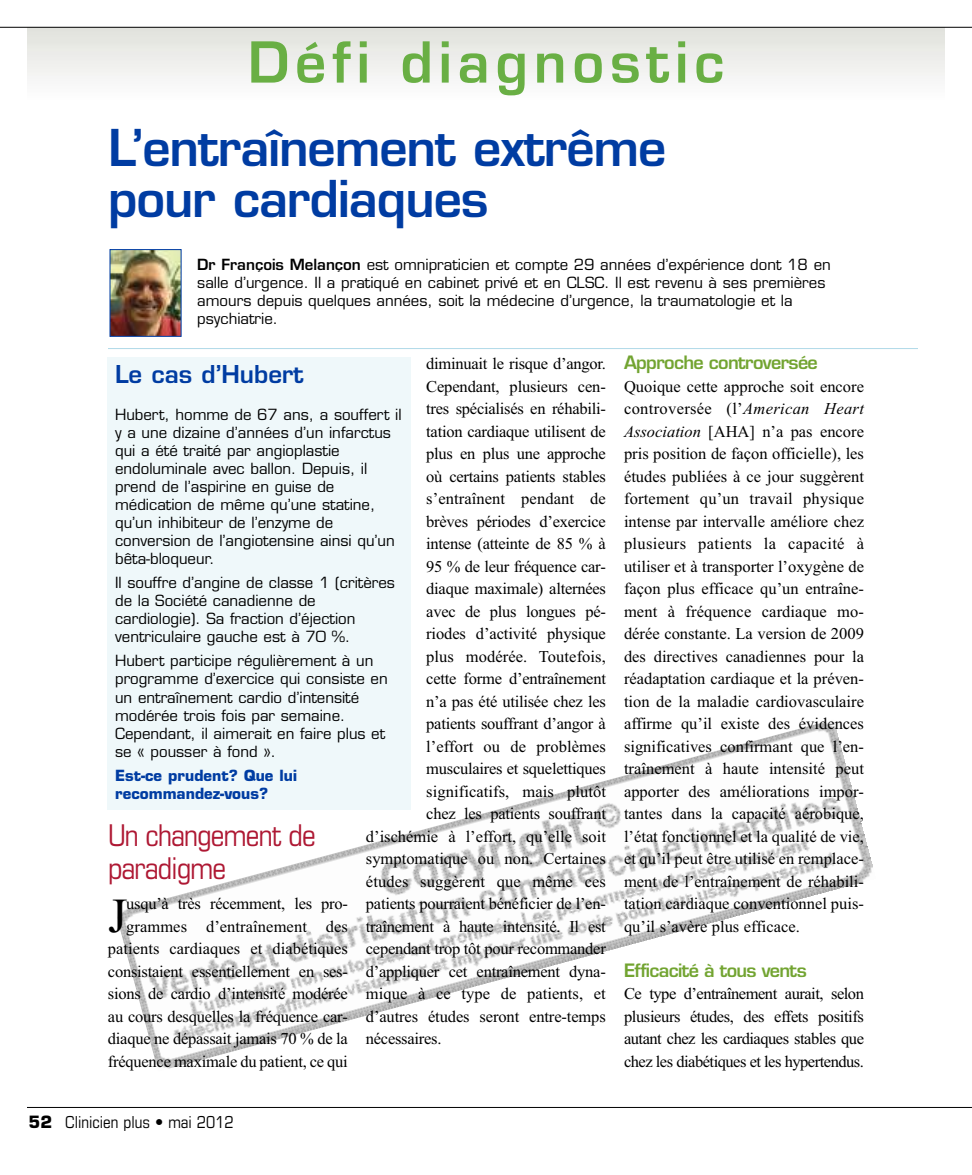
<style>
.page{position:relative;width:972px;height:1175px;background:#fff}
.page>*{position:absolute;margin:0;border:0;box-sizing:border-box;transform-origin:0 0}
.t1{font:600 55.05px "Eurostile";letter-spacing:.105em;color:#69af44}
.t2{font:600 49.5px/51px "Eurostile";letter-spacing:-.02em;color:#003ca2}
.t3{font:48.9px "Times";color:#000}
.t4{font:condensed 30px/33px "Eurostile";letter-spacing:-.03em;color:#ae1833}
.t5{font:600 24px "Eurostile";color:#003ca2}
.t6{font:600 18px "Eurostile";letter-spacing:-.035em;color:#72a431}
.t7{font:16.5px/22.5px "Times";letter-spacing:-.015em;color:#000;text-align:justify}
.t8{font:16.5px "Times";letter-spacing:.005em;color:#000}
.t9{font:condensed 16.5px "Eurostile";color:#000}
.t10{font:15px/18px "Eurostile";color:#000}
.t11{font:700 15px/18px "Eurostile";color:#003ca2}
.s1{font-weight:600}
.s2{font-style:italic}
.s3{font-weight:700;font-stretch:normal}
</style>
<div class="page">
<img style="left:116px;top:722px;width:757px;height:347px">
<hr style="left:27px;top:1107px;width:945px;height:1px;background:#000">
<hr style="left:0;top:27px;width:972px;height:1px;background:#000">
<div style="left:108px;top:357px;width:303px;height:452px;background:#eff8fa"></div>
<img style="left:111px;top:251px;width:69px;height:84px">
<div style="left:109px;top:249px;width:73px;height:88px;border:1px solid #003ca2"></div>
<hr style="left:108px;top:348px;width:810px;height:1px;background:#b1dae8">
<h1 class="t1" style="left:248px;top:41px;width:478px">Défi diagnostic</h1>
<h2 class="t2" style="left:108px;top:128px;width:560px">L’entraînement extrême pour cardiaques</h2>
<p class="t10" style="left:197px;top:257px;width:635px"><span class="s1">Dr François Melançon</span> est omnipraticien et compte 29 années d’expérience dont 18 en salle d’urgence. Il a pratiqué en cabinet privé et en CLSC. Il est revenu à ses premières amours depuis quelques années, soit la médecine d’urgence, la traumatologie et la psychiatrie.</p>
<p class="t7" style="left:426px;top:352px;width:181px">diminuait le risque d’angor.</p>
<p class="t7" style="left:426px;top:375px;width:181px">Cependant, plusieurs cen-</p>
<p class="t7" style="left:426px;top:397px;width:181px">tres spécialisés en réhabili-</p>
<p class="t7" style="left:426px;top:420px;width:181px">tation cardiaque utilisent de</p>
<p class="t7" style="left:426px;top:442px;width:181px">plus en plus une approche</p>
<p class="t7" style="left:426px;top:465px;width:181px">où certains patients stables</p>
<p class="t8" style="left:426px;top:489px;width:181px">s’entraînent pendant de</p>
<p class="t7" style="left:426px;top:510px;width:181px">brèves périodes d’exercice</p>
<p class="t7" style="left:426px;top:532px;width:181px">intense (atteinte de 85 % à</p>
<p class="t7" style="left:426px;top:555px;width:181px">95 % de leur fréquence car-</p>
<p class="t7" style="left:426px;top:577px;width:181px">diaque maximale) alternées</p>
<p class="t7" style="left:426px;top:600px;width:181px">avec de plus longues pé-</p>
<p class="t7" style="left:426px;top:622px;width:181px">riodes d’activité physique</p>
<p class="t8" style="left:426px;top:646px;width:181px">plus modérée. Toutefois,</p>
<p class="t7" style="left:426px;top:667px;width:181px">cette forme d’entraînement</p>
<p class="t7" style="left:426px;top:690px;width:181px">n’a pas été utilisée chez les</p>
<p class="t7" style="left:426px;top:712px;width:181px">patients souffrant d’angor à</p>
<p class="t8" style="left:426px;top:736px;width:181px">l’effort ou de problèmes</p>
<p class="t7" style="left:426px;top:757px;width:181px">musculaires et squelettiques</p>
<p class="t8" style="left:426px;top:781px;width:181px">significatifs, mais plutôt</p>
<p class="t7" style="left:426px;top:802px;width:181px">chez les patients souffrant</p>
<p class="t7" style="left:366px;top:825px;width:241px">d’ischémie à l’effort, qu’elle soit</p>
<p class="t7" style="left:366px;top:847px;width:241px">symptomatique ou non. Certaines</p>
<p class="t8" style="left:366px;top:871px;width:241px">études suggèrent que même ces</p>
<p class="t7" style="left:366px;top:892px;width:241px">patients pourraient bénéficier de l’en-</p>
<p class="t7" style="left:366px;top:915px;width:241px">traînement à haute intensité. Il est</p>
<p class="t7" style="left:366px;top:937px;width:241px">cependant trop tôt pour recommander</p>
<p class="t7" style="left:366px;top:960px;width:241px">d’appliquer cet entraînement dyna-</p>
<p class="t8" style="left:366px;top:984px;width:241px">mique à ce type de patients, et</p>
<p class="t7" style="left:366px;top:1005px;width:241px">d’autres études seront entre-temps</p>
<p class="t7" style="left:366px;top:1027px;width:77px">nécessaires.</p>
<h3 class="t5" style="left:115px;top:365px;width:190px">Le cas d’Hubert</h3>
<p class="t10" style="left:115px;top:407px;width:288px">Hubert, homme de 67 ans, a souffert il y a une dizaine d’années d’un infarctus qui a été traité par angioplastie endoluminale avec ballon. Depuis, il prend de l’aspirine en guise de médication de même qu’une statine, qu’un inhibiteur de l’enzyme de conversion de l’angiotensine ainsi qu’un bêta-bloqueur.</p>
<p class="t10" style="left:115px;top:575px;width:281px">Il souffre d’angine de classe 1 (critères de la Société canadienne de cardiologie). Sa fraction d’éjection ventriculaire gauche est à 70 %.</p>
<p class="t10" style="left:115px;top:653px;width:274px">Hubert participe régulièrement à un programme d’exercice qui consiste en un entraînement cardio d’intensité modérée trois fois par semaine.<br>Cependant, il aimerait en faire plus et se « pousser à fond ».</p>
<p class="t11" style="left:115px;top:767px;width:183px">Est-ce prudent? Que lui recommandez-vous?</p>
<h3 class="t4" style="left:108px;top:821px;width:209px">Un changement de paradigme</h3>
<h3 class="t3" style="left:108px;top:886px;width:21px">J</h3>
<p class="t7" style="left:108px;top:892px;width:242px;text-align:right">usqu’à très récemment, les pro&shy;grammes d’entraînement des patients cardiaques et diabétiques consistaient essentiellement en ses&shy;sions de cardio d’intensité modérée au cours desquelles la fréquence car&shy;diaque ne dépassait jamais 70 % de la fréquence maximale du patient, ce qui</p>
<p class="t6" style="left:624px;top:356px;width:195px">Approche controversée</p>
<p class="t7" style="left:624px;top:375px;width:241px">Quoique cette approche soit encore controversée (l’<span class="s2">American Heart Association</span> [AHA] n’a pas encore pris position de façon officielle), les études publiées à ce jour suggèrent fortement qu’un travail physique intense par intervalle améliore chez plusieurs patients la capacité à utiliser et à transporter l’oxygène de façon plus efficace qu’un entraîne&shy;ment à fréquence cardiaque mo&shy;dérée constante. La version de 2009 des directives canadiennes pour la réadaptation cardiaque et la préven&shy;tion de la maladie cardiovasculaire affirme qu’il existe des évidences significatives confirmant que l’en&shy;traînement à haute intensité peut apporter des améliorations impor&shy;tantes dans la capacité aérobique, l’état fonctionnel et la qualité de vie, et qu’il peut être utilisé en remplace&shy;ment de l’entraînement de réhabili&shy;tation cardiaque conventionnel puis&shy;qu’il s’avère plus efficace.</p>
<p class="t6" style="left:624px;top:963px;width:184px">Efficacité à tous vents</p>
<p class="t7" style="left:624px;top:982px;width:241px">Ce type d’entraînement aurait, selon plusieurs études, des effets positifs autant chez les cardiaques stables que chez les diabétiques et les hypertendus.</p>
<p class="t9" style="left:28px;top:1116px;width:207px"><span class="s3">52</span> Clinicien plus • mai 2012</p>
</div>
